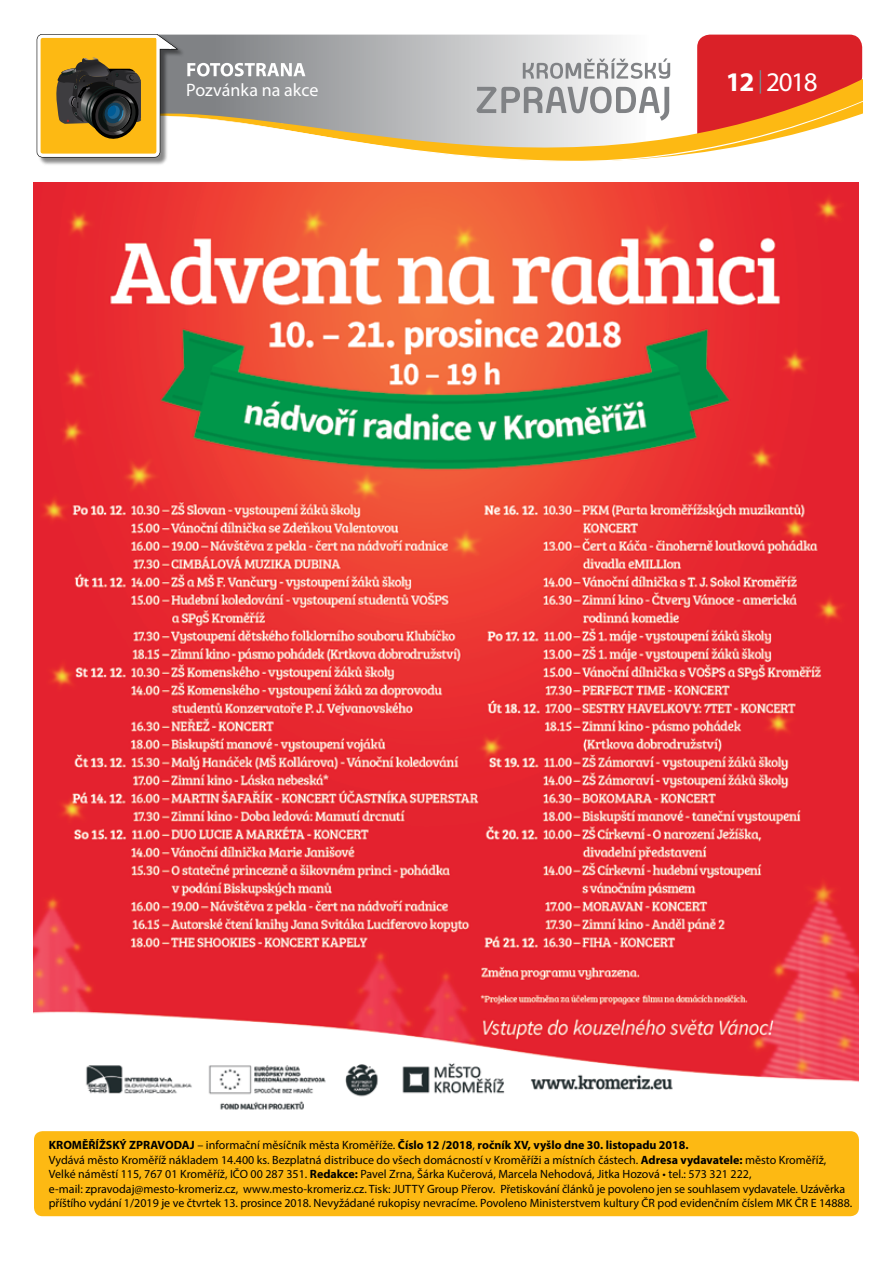
<style>
.page{position:relative;width:893px;height:1263px;background:#fff}
.page>*{position:absolute;margin:0;border:0;box-sizing:border-box;transform-origin:0 0}
.t1{font:27px "Myriad Pro";color:#fff}
.t2{font:18px "Myriad Pro";color:#fff}
.t3{font:12px/14.4px "Myriad Pro";color:#000}
.s1{font-weight:700}
</style>
<div class="page">
<svg style="left:186px;top:35px;width:431px;height:44px;background:#b4b5b7"></svg>
<svg style="left:523px;top:58px;width:147px;height:21px"></svg>
<svg style="left:186px;top:79px;width:543px;height:83px"></svg>
<svg style="left:187px;top:63px;width:118px;height:13px"></svg>
<svg style="left:697px;top:35px;width:165px;height:113px;background:#e55c3d"></svg>
<div style="left:38px;top:36px;width:146px;height:129px;background:#000;opacity:.15"></div>
<svg style="left:36px;top:34px;width:142px;height:126px;background:#ae9045"></svg>
<div style="left:34px;top:1131px;width:825px;height:85px;background:#fdb913;border-radius:9px"></div>
<img style="left:33px;top:183px;width:826px;height:927px">
<h2 class="t2" style="left:186px;top:79px;width:134px">Pozvánka na akce</h2>
<h1 class="t1" style="left:726px;top:65px;width:93px"><span class="s1">12</span> 2018</h1>
<p class="t3" style="left:49px;top:1138px;width:805px"><span class="s1">KROMĚŘÍŽSKÝ ZPRAVODAJ</span> – informační měsíčník města Kroměříže. <span class="s1">Číslo 12 /2018</span>, <span class="s1">ročník XV, vyšlo dne 30. listopadu 2018.<br></span>Vydává město Kroměříž nákladem 14.400 ks. Bezplatná distribuce do všech domácností v Kroměříži a místních částech. <span class="s1">Adresa vydavatele:</span> město Kroměříž, Velké náměstí 115, 767 01 Kroměříž, IČO 00 287 351. <span class="s1">Redakce:</span> Pavel Zrna, Šárka Kučerová, Marcela Nehodová, Jitka Hozová • tel.: 573 321 222,<br>e-mail: zpravodaj@mesto-kromeriz.cz, www.mesto-kromeriz.cz. Tisk: JUTTY Group Přerov. Přetiskování článků je povoleno jen se souhlasem vydavatele. Uzávěrka příštího vydání 1/2019 je ve čtvrtek 13. prosince 2018. Nevyžádané rukopisy nevracíme. Povoleno Ministerstvem kultury ČR pod evidenčním číslem MK ČR E 14888.</p>
</div>
